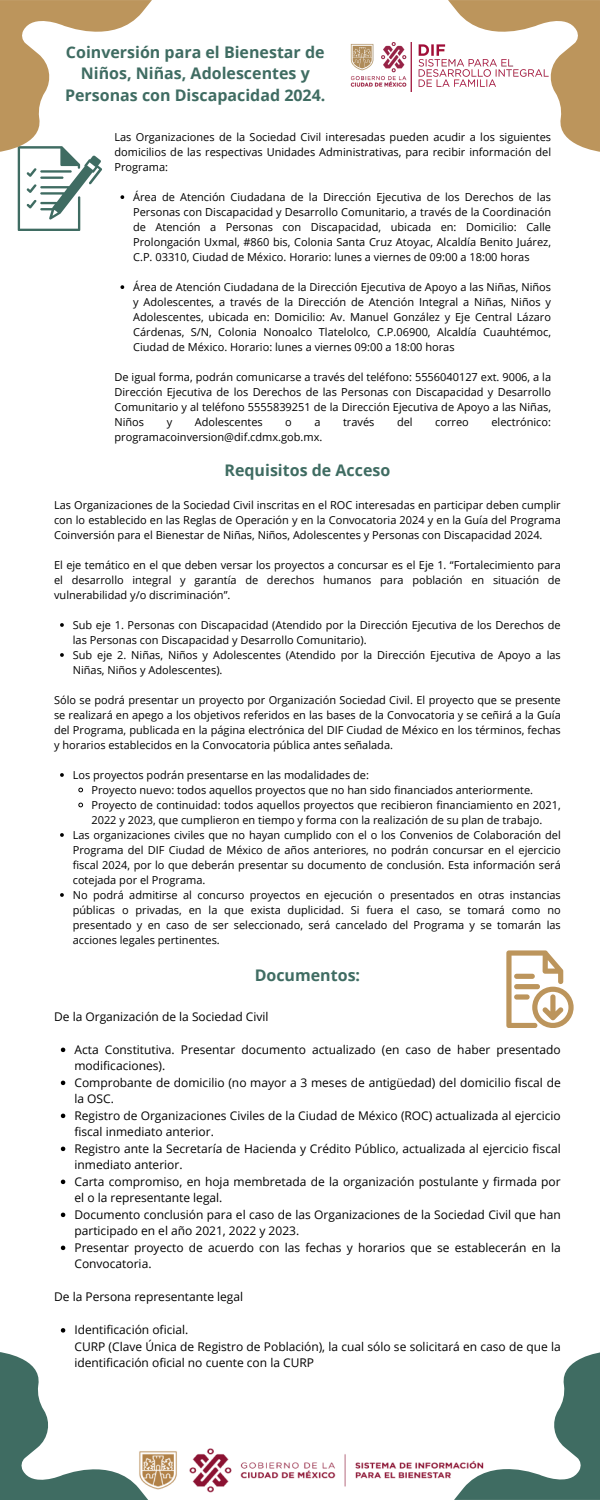
<style>
.page{position:relative;width:600px;height:1500px;background:#fff}
.page>*{position:absolute;margin:0;border:0;box-sizing:border-box;transform-origin:0 0}
.t1{font:700 16px/21.8px "Open Sans";color:#3f6c62;text-align:center}
.t2{font:12px/16.5px "Open Sans";color:#000}
.t3{font:11px/15px "Open Sans";color:#000;text-align:justify}
</style>
<div class="page">
<img style="left:148px;top:1448px;width:306px;height:45px">
<svg style="left:448px;top:0;width:152px;height:152px"></svg>
<svg style="left:0;top:1352px;width:148px;height:148px"></svg>
<svg style="left:454px;top:1352px;width:146px;height:148px"></svg>
<svg style="left:60px;top:623px;width:4px;height:4px"></svg>
<svg style="left:60px;top:653px;width:4px;height:4px"></svg>
<svg style="left:60px;top:773px;width:4px;height:4px"></svg>
<svg style="left:78px;top:787px;width:5px;height:6px"></svg>
<svg style="left:78px;top:802px;width:5px;height:6px"></svg>
<svg style="left:60px;top:833px;width:4px;height:4px"></svg>
<svg style="left:60px;top:893px;width:4px;height:4px"></svg>
<svg style="left:61px;top:1048px;width:4px;height:4px"></svg>
<svg style="left:61px;top:1081px;width:4px;height:4px"></svg>
<svg style="left:61px;top:1114px;width:4px;height:4px"></svg>
<svg style="left:61px;top:1147px;width:4px;height:4px"></svg>
<svg style="left:61px;top:1180px;width:4px;height:4px"></svg>
<svg style="left:61px;top:1213px;width:4px;height:4px"></svg>
<svg style="left:61px;top:1246px;width:4px;height:4px"></svg>
<svg style="left:61px;top:1328px;width:4px;height:5px"></svg>
<img style="left:350px;top:43px;width:201px;height:49px">
<svg style="left:0;top:0;width:152px;height:231px"></svg>
<svg style="left:120px;top:285px;width:4px;height:4px"></svg>
<svg style="left:506px;top:950px;width:68px;height:78px"></svg>
<p class="t1" style="left:65px;top:41px;width:262px">Coinversión para el Bienestar de<br>Niños, Niñas, Adolescentes y<br>Personas con Discapacidad 2024.</p>
<p class="t3" style="left:114px;top:130px;width:438px">Las Organizaciones de la Sociedad Civil interesadas pueden acudir a los siguientes domicilios de las respectivas Unidades Administrativas, para recibir información del Programa:</p>
<p class="t3" style="left:133px;top:190px;width:419px">Área de Atención Ciudadana de la Dirección Ejecutiva de los Derechos de las Personas con Discapacidad y Desarrollo Comunitario, a través de la Coordinación de Atención a Personas con Discapacidad, ubicada en: Domicilio: Calle Prolongación Uxmal, #860 bis, Colonia Santa Cruz Atoyac, Alcaldía Benito Juárez, C.P. 03310, Ciudad de México. Horario: lunes a viernes de 09:00 a 18:00 horas</p>
<p class="t3" style="left:133px;top:280px;width:419px">Área de Atención Ciudadana de la Dirección Ejecutiva de Apoyo a las Niñas, Niños y Adolescentes, a través de la Dirección de Atención Integral a Niñas, Niños y Adolescentes, ubicada en: Domicilio: Av. Manuel González y Eje Central Lázaro Cárdenas, S/N, Colonia Nonoalco Tlatelolco, C.P.06900, Alcaldía Cuauhtémoc, Ciudad de México. Horario: lunes a viernes 09:00 a 18:00 horas</p>
<p class="t3" style="left:114px;top:370px;width:438px">De igual forma, podrán comunicarse a través del teléfono: 5556040127 ext. 9006, a la Dirección Ejecutiva de los Derechos de las Personas con Discapacidad y Desarrollo Comunitario y al teléfono 5555839251 de la Dirección Ejecutiva de Apoyo a las Niñas, Niños</p>
<p class="t3" style="left:167px;top:415px;width:7px">y</p>
<p class="t3" style="left:195px;top:415px;width:69px">Adolescentes</p>
<p class="t3" style="left:285px;top:415px;width:8px">o</p>
<p class="t3" style="left:314px;top:415px;width:8px">a</p>
<p class="t3" style="left:343px;top:415px;width:33px">través</p>
<p class="t3" style="left:397px;top:415px;width:17px">del</p>
<p class="t3" style="left:435px;top:415px;width:35px">correo</p>
<p class="t3" style="left:491px;top:415px;width:61px">electrónico:</p>
<p class="t3" style="left:114px;top:430px;width:209px">programacoinversion@dif.cdmx.gob.mx.</p>
<p class="t1" style="left:225px;top:459px;width:167px">Requisitos de Acceso</p>
<h1 class="t3" style="left:54px;top:497px;width:508px">Las Organizaciones de la Sociedad Civil inscritas en el ROC interesadas en participar deben cumplir con lo establecido en las Reglas de Operación y en la Convocatoria 2024 y en la Guía del Programa Coinversión para el Bienestar de Niñas, Niños, Adolescentes y Personas con Discapacidad 2024.</h1>
<p class="t3" style="left:54px;top:557px;width:508px">El eje temático en el que deben versar los proyectos a concursar es el Eje 1. “Fortalecimiento para el desarrollo integral y garantía de derechos humanos para población en situación de vulnerabilidad y/o discriminación”.</p>
<p class="t3" style="left:73px;top:617px;width:490px">Sub eje 1. Personas con Discapacidad (Atendido por la Dirección Ejecutiva de los Derechos de las Personas con Discapacidad y Desarrollo Comunitario).</p>
<p class="t3" style="left:73px;top:647px;width:490px">Sub eje 2. Niñas, Niños y Adolescentes (Atendido por la Dirección Ejecutiva de Apoyo a las<br>Niñas, Niños y Adolescentes).</p>
<p class="t3" style="left:54px;top:692px;width:508px">Sólo se podrá presentar un proyecto por Organización Sociedad Civil. El proyecto que se presente se realizará en apego a los objetivos referidos en las bases de la Convocatoria y se ceñirá a la Guía del Programa, publicada en la página electrónica del DIF Ciudad de México en los términos, fechas y horarios establecidos en la Convocatoria pública antes señalada.</p>
<p class="t3" style="left:73px;top:767px;width:298px">Los proyectos podrán presentarse en las modalidades de:</p>
<p class="t3" style="left:91px;top:782px;width:443px">Proyecto nuevo: todos aquellos proyectos que no han sido financiados anteriormente.</p>
<h1 class="t3" style="left:91px;top:797px;width:471px">Proyecto de continuidad: todos aquellos proyectos que recibieron financiamiento en 2021,<br>2022 y 2023, que cumplieron en tiempo y forma con la realización de su plan de trabajo.</h1>
<p class="t3" style="left:73px;top:827px;width:490px">Las organizaciones civiles que no hayan cumplido con el o los Convenios de Colaboración del Programa del DIF Ciudad de México de años anteriores, no podrán concursar en el ejercicio fiscal 2024, por lo que deberán presentar su documento de conclusión. Esta información será cotejada por el Programa.</p>
<p class="t3" style="left:73px;top:887px;width:490px">No podrá admitirse al concurso proyectos en ejecución o presentados en otras instancias públicas o privadas, en la que exista duplicidad. Si fuera el caso, se tomará como no presentado y en caso de ser seleccionado, será cancelado del Programa y se tomarán las acciones legales pertinentes.</p>
<p class="t1" style="left:255px;top:964px;width:107px">Documentos:</p>
<p class="t2" style="left:54px;top:1008px;width:216px">De la Organización de la Sociedad Civil</p>
<p class="t2" style="left:74px;top:1041px;width:488px">Acta Constitutiva. Presentar documento actualizado (en caso de haber presentado modificaciones).</p>
<p class="t2" style="left:74px;top:1074px;width:488px">Comprobante de domicilio (no mayor a 3 meses de antigüedad) del domicilio fiscal de la OSC.</p>
<p class="t2" style="left:74px;top:1107px;width:488px">Registro de Organizaciones Civiles de la Ciudad de México (ROC) actualizada al ejercicio fiscal inmediato anterior.</p>
<p class="t2" style="left:74px;top:1140px;width:488px">Registro ante la Secretaría de Hacienda y Crédito Público, actualizada al ejercicio fiscal inmediato anterior.</p>
<p class="t2" style="left:74px;top:1173px;width:488px">Carta compromiso, en hoja membretada de la organización postulante y firmada por el o la representante legal.</p>
<p class="t2" style="left:74px;top:1206px;width:488px">Documento conclusión para el caso de las Organizaciones de la Sociedad Civil que han participado en el año 2021, 2022 y 2023.</p>
<h1 class="t2" style="left:74px;top:1239px;width:488px">Presentar proyecto de acuerdo con las fechas y horarios que se establecerán en la<br>Convocatoria.</h1>
<p class="t2" style="left:54px;top:1288px;width:191px">De la Persona representante legal</p>
<p class="t2" style="left:74px;top:1321px;width:115px">Identificación oficial.</p>
<p class="t2" style="left:74px;top:1338px;width:488px">CURP (Clave Única de Registro de Población), la cual sólo se solicitará en caso de que la identificación oficial no cuente con la CURP</p>
</div>
